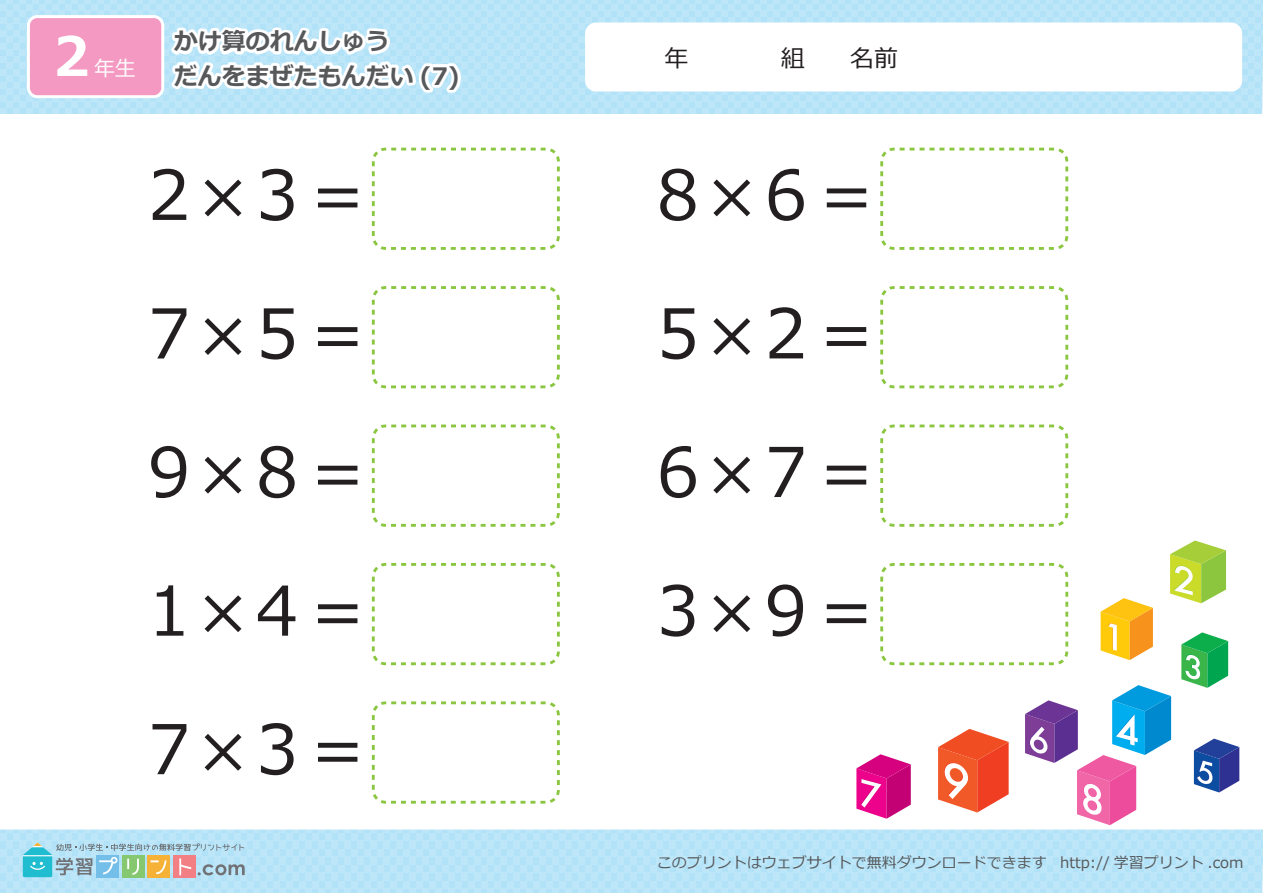
<style>
.page{position:relative;width:1263px;height:893px;background:#fff}
.page>*{position:absolute;margin:0;border:0;box-sizing:border-box;transform-origin:0 0}
.t1{font:68.1px/138.6px "Meiryo";color:#231f20;text-align:justify}
.t2{font:700 54px "Meiryo";color:#fff}
.t3{font:700 24px "Meiryo";color:#57585a}
.t4{font:24px "Meiryo";color:#231f20}
.t5{font:21px "Meiryo";color:#fff}
.t6{font:15px "Meiryo";color:#56595b}
</style>
<div class="page">
<svg style="left:0;top:0;width:1263px;height:114px;fill:#bde6f9"></svg>
<div style="left:585px;top:22px;width:657px;height:69px;background:#fff;border-radius:11px"></div>
<div style="left:27px;top:15px;width:137px;height:83px;border:6px solid #fff;border-radius:8px"></div>
<div style="left:30px;top:18px;width:131px;height:77px;background:#f499c2;border-radius:8px"></div>
<svg style="left:0;top:829px;width:1263px;height:64px;fill:#bde6f9"></svg>
<svg style="left:23px;top:842px;width:222px;height:35px"></svg>
<svg style="left:1194px;top:739px;width:45px;height:53px"></svg>
<svg style="left:938px;top:729px;width:71px;height:83px"></svg>
<svg style="left:1025px;top:685px;width:146px;height:140px"></svg>
<svg style="left:856px;top:754px;width:55px;height:65px"></svg>
<svg style="left:1100px;top:598px;width:53px;height:62px"></svg>
<svg style="left:1170px;top:540px;width:56px;height:63px"></svg>
<svg style="left:1181px;top:632px;width:47px;height:56px"></svg>
<div style="left:372px;top:148px;width:188px;height:102px;border:3px dashed #8bc640;border-radius:12px"></div>
<div style="left:372px;top:286px;width:188px;height:102px;border:3px dashed #8bc640;border-radius:12px"></div>
<div style="left:372px;top:425px;width:188px;height:102px;border:3px dashed #8bc640;border-radius:12px"></div>
<div style="left:372px;top:563px;width:188px;height:102px;border:3px dashed #8bc640;border-radius:12px"></div>
<div style="left:880px;top:148px;width:188px;height:102px;border:3px dashed #8bc640;border-radius:12px"></div>
<div style="left:880px;top:286px;width:188px;height:102px;border:3px dashed #8bc640;border-radius:12px"></div>
<div style="left:880px;top:425px;width:188px;height:102px;border:3px dashed #8bc640;border-radius:12px"></div>
<div style="left:880px;top:563px;width:188px;height:102px;border:3px dashed #8bc640;border-radius:12px"></div>
<div style="left:372px;top:701px;width:188px;height:103px;border:3px dashed #8bc640;border-radius:12px"></div>
<svg style="left:165px;top:22px;width:300px;height:92px"></svg>
<h3 class="t3" style="left:174px;top:25px;width:217px">かけ算のれんしゅう</h3>
<h2 class="t2" style="left:53px;top:18px;width:38px">2</h2>
<h3 class="t5" style="left:94px;top:54px;width:43px">年生</h3>
<h3 class="t4" style="left:664px;top:41px;width:25px">年</h3>
<h3 class="t4" style="left:781px;top:41px;width:25px">組</h3>
<h3 class="t4" style="left:850px;top:41px;width:49px">名前</h3>
<h3 class="t3" style="left:174px;top:59px;width:287px">だんをまぜたもんだい (7)</h3>
<h1 class="t1" style="left:148px;top:129px;width:225px">2×3＝7×5＝9×8＝1×4＝</h1>
<h1 class="t1" style="left:657px;top:129px;width:225px">8×6＝5×2＝6×7＝3×9＝</h1>
<h1 class="t1" style="left:148px;top:684px;width:225px">7×3＝</h1>
<p class="t6" style="left:657px;top:852px;width:588px">このプリントはウェブサイトで無料ダウンロードできます http:// 学習プリント .com</p>
</div>
